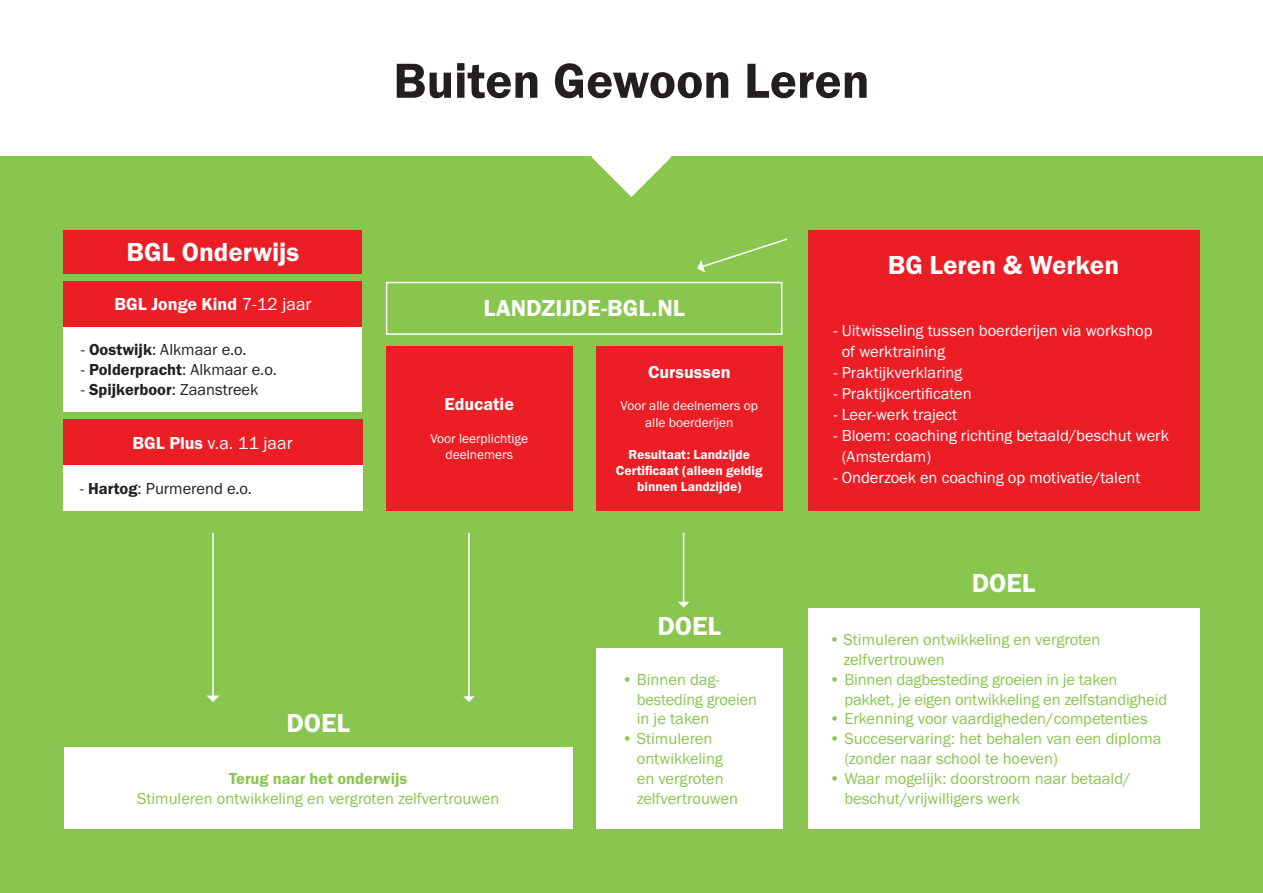
<style>
.page{position:relative;width:1263px;height:893px;background:#fff}
.page>*{position:absolute;margin:0;border:0;box-sizing:border-box;transform-origin:0 0}
.t1{font:51px "Franklin Gothic URW Dem";color:#231f20}
.t2{font:27px "Franklin Gothic URW Dem";color:#fff}
.t3{font:24px "Franklin Gothic URW Dem";color:#fff}
.t4{font:18px "Franklin Gothic URW Dem";color:#fff}
.t5{font:18px "Franklin Gothic URW Boo";color:#fff}
.t6{font:16.5px/19.8px "Franklin Gothic URW Boo";color:#89c650}
.t7{font:16.5px/21px "Franklin Gothic URW Boo";color:#fff}
.t8{font:16.5px "Franklin Gothic URW Boo";color:#231f20}
.t9{font:13.5px/16.2px "Franklin Gothic URW Boo";color:#fff;text-align:center}
.t10{font:13.5px/16.2px "Franklin Gothic URW Dem";color:#fff;text-align:center}
.s1{font-family:"Franklin Gothic URW Boo"}
.s2{font-family:"Franklin Gothic URW Dem"}
</style>
<div class="page">
<div style="left:0;top:157px;width:1263px;height:736px;background:#89c650"></div>
<svg style="left:591px;top:156px;width:80px;height:41px"></svg>
<div style="left:64px;top:747px;width:509px;height:82px;background:#fff"></div>
<div style="left:596px;top:648px;width:186px;height:181px;background:#fff"></div>
<div style="left:808px;top:609px;width:391px;height:220px;background:#fff"></div>
<div style="left:386px;top:282px;width:396px;height:53px;border:2px solid #fff"></div>
<div style="left:386px;top:347px;width:187px;height:164px;background:#ec1e25"></div>
<div style="left:63px;top:420px;width:299px;height:46px;background:#ec1e25"></div>
<div style="left:596px;top:347px;width:186px;height:164px;background:#ec1e25"></div>
<div style="left:63px;top:466px;width:299px;height:45px;background:#fff"></div>
<div style="left:64px;top:230px;width:298px;height:44px;background:#ec1e25"></div>
<div style="left:808px;top:230px;width:391px;height:281px;background:#ec1e25"></div>
<svg style="left:697px;top:238px;width:91px;height:34px"></svg>
<hr style="left:212px;top:533px;width:2px;height:167px;background:#fff">
<svg style="left:206px;top:695px;width:13px;height:7px"></svg>
<hr style="left:468px;top:533px;width:2px;height:167px;background:#fff">
<svg style="left:463px;top:696px;width:12px;height:6px"></svg>
<hr style="left:683px;top:533px;width:1px;height:73px;background:#fff">
<svg style="left:678px;top:602px;width:11px;height:6px"></svg>
<div style="left:64px;top:281px;width:298px;height:46px;background:#ec1e25"></div>
<div style="left:64px;top:327px;width:298px;height:85px;background:#fff"></div>
<p class="t2" style="left:127px;top:235px;width:174px">BGL Onderwijs</p>
<p class="t4" style="left:114px;top:293px;width:198px">BGL Jonge Kind <span class="s1">7-12 jaar</span></p>
<p class="t8" style="left:81px;top:340px;width:167px">- <span class="s2">Oostwijk</span>: Alkmaar e.o.</p>
<p class="t8" style="left:81px;top:359px;width:198px">- <span class="s2">Polderpracht</span>: Alkmaar e.o.</p>
<p class="t8" style="left:81px;top:379px;width:179px">- <span class="s2">Spijkerboor</span>: Zaanstreek</p>
<p class="t5" style="left:133px;top:431px;width:162px"><span class="s2">BGL Plus</span> v.a. 11 jaar</p>
<p class="t8" style="left:80px;top:478px;width:174px">- <span class="s2">Hartog</span>: Purmerend e.o.</p>
<p class="t1" style="left:393px;top:49px;width:478px">Buiten Gewoon Leren</p>
<p class="t3" style="left:483px;top:294px;width:203px">LANDZIJDE-BGL.NL</p>
<p class="t2" style="left:888px;top:248px;width:233px">BG Leren &amp; Werken</p>
<p class="t4" style="left:444px;top:393px;width:71px">Educatie</p>
<p class="t9" style="left:430px;top:430px;width:99px">Voor leerplichtige</p>
<p class="t9" style="left:445px;top:446px;width:69px">deelnemers</p>
<p class="t4" style="left:648px;top:361px;width:84px">Cursussen</p>
<p class="t9" style="left:621px;top:397px;width:139px">Voor alle deelnemers op alle boerderijen</p>
<p class="t10" style="left:616px;top:446px;width:148px">Resultaat: Landzijde<br>Certificaat (alleen geldig binnen Landzijde)</p>
<p class="t7" style="left:842px;top:319px;width:312px;text-indent:-8px">- Uitwisseling tussen boerderijen via workshop of werktraining</p>
<p class="t7" style="left:833px;top:361px;width:130px">- Praktijkverklaring</p>
<p class="t7" style="left:833px;top:382px;width:140px">- Praktijkcertificaten</p>
<p class="t7" style="left:833px;top:403px;width:125px">- Leer-werk traject</p>
<p class="t7" style="left:842px;top:424px;width:329px;text-indent:-8px">- Bloem: coaching richting betaald/beschut werk (Amsterdam)</p>
<p class="t7" style="left:833px;top:466px;width:309px">- Onderzoek en coaching op motivatie/talent</p>
<p class="t2" style="left:972px;top:566px;width:65px">DOEL</p>
<p class="t2" style="left:286px;top:706px;width:65px">DOEL</p>
<p class="t6" style="left:137px;top:768px;width:364px;text-align:center"><span class="s2">Terug naar het onderwijs<br></span>Stimuleren ontwikkeling en vergroten zelfvertrouwen</p>
<p class="t2" style="left:657px;top:609px;width:65px">DOEL</p>
<p class="t6" style="left:637px;top:669px;width:122px;text-indent:-15px">• Binnen dag&shy;besteding groeien in je taken</p>
<p class="t6" style="left:637px;top:729px;width:103px;text-indent:-15px">• Stimuleren ontwikkeling en vergroten zelfvertrouwen</p>
<p class="t6" style="left:843px;top:630px;width:258px;text-indent:-14px">• Stimuleren ontwikkeling en vergroten zelfvertrouwen</p>
<p class="t6" style="left:844px;top:669px;width:324px;text-indent:-15px">• Binnen dagbesteding groeien in je taken pakket, je eigen ontwikkeling en zelfstandigheid</p>
<p class="t6" style="left:829px;top:709px;width:320px">• Erkenning voor vaardigheden/competenties</p>
<p class="t6" style="left:844px;top:729px;width:319px;text-indent:-15px">• Succeservaring: het behalen van een diploma (zonder naar school te hoeven)</p>
<p class="t6" style="left:844px;top:768px;width:288px;text-indent:-15px">• Waar mogelijk: doorstroom naar betaald/ beschut/vrijwilligers werk</p>
</div>
